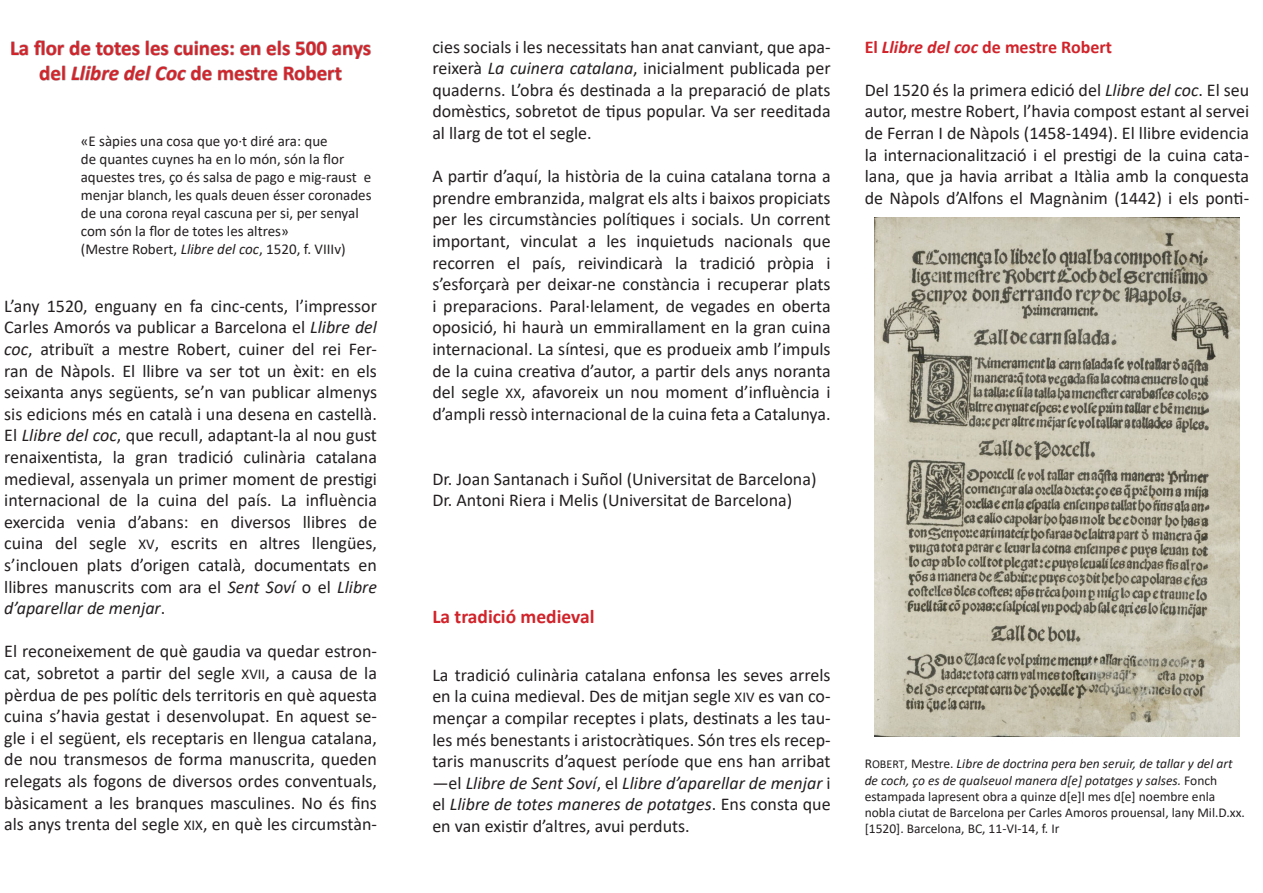
<style>
.page{position:relative;width:1263px;height:893px;background:#fff}
.page>*{position:absolute;margin:0;border:0;box-sizing:border-box;transform-origin:0 0}
.t1{font:700 21px/25.2px "Calibri";color:#d1232a;text-align:center}
.t2{font:700 19.5px "Calibri";color:#d1232a}
.t3{font:18px/21.6px "Calibri";color:#231f20;text-align:justify}
.t4{font:700 18px "Calibri";color:#d1232a}
.t5{font:15px/18px "Calibri";color:#231f20}
.t6{font:13.5px/16.2px "Calibri";color:#231f20}
.s1{font-style:italic}
.s2{font-size:15px}
.s3{font-size:12px}
</style>
<div class="page">
<svg style="left:11px;top:40px;width:223px;height:16px"></svg>
<svg style="left:240px;top:40px;width:131px;height:19px"></svg>
<svg style="left:39px;top:65px;width:173px;height:16px"></svg>
<svg style="left:218px;top:65px;width:124px;height:16px"></svg>
<img style="left:874px;top:217px;width:365px;height:520px">
<p class="t1" style="left:10px;top:35px;width:363px">La flor de totes les cuines: en els 500 anys del <span class="s1">Llibre del Coc</span> de mestre Robert</p>
<p class="t5" style="left:81px;top:132px;width:292px">«E sàpies una cosa que yo·t diré ara: que<br>de quantes cuynes ha en lo món, són la flor aquestes tres, ço és salsa de pago e mig-raust e menjar blanch, les quals deuen ésser coronades de una corona reyal cascuna per si, per senyal com són la flor de totes les altres»</p>
<p class="t5" style="left:81px;top:240px;width:266px">(Mestre Robert, <span class="s1">Llibre del coc</span>, 1520, f. VIIIv)</p>
<p class="t3" style="left:4px;top:295px;width:374px">L’any 1520, enguany en fa cinc-cents, l’impressor Carles Amorós va publicar a Barcelona el <span class="s1">Llibre del coc</span>, atribuït a mestre Robert, cuiner del rei Fer&shy;ran de Nàpols. El llibre va ser tot un èxit: en els seixanta anys següents, se’n van publicar almenys sis edicions més en català i una desena en castellà.<br>El <span class="s1">Llibre del coc</span>, que recull, adaptant-la al nou gust renaixentista, la gran tradició culinària catalana medieval, assenyala un primer moment de prestigi internacional de la cuina del país. La influència exercida venia d’abans: en diversos llibres de cuina del segle <span class="s2">XV</span>, escrits en altres llengües, s’inclouen plats d’origen català, documentats en llibres manuscrits com ara el <span class="s1">Sent Soví</span> o el <span class="s1">Llibre d’aparellar de menjar</span>.</p>
<p class="t3" style="left:4px;top:640px;width:374px">El reconeixement de què gaudia va quedar estron&shy;cat, sobretot a partir del segle <span class="s2">XVII</span>, a causa de la pèrdua de pes polític dels territoris en què aquesta cuina s’havia gestat i desenvolupat. En aquest se&shy;gle i el següent, els receptaris en llengua catalana, de nou transmesos de forma manuscrita, queden relegats als fogons de diversos ordes conventuals, bàsicament a les branques masculines. No és fins als anys trenta del segle <span class="s2">XIX</span>, en què les circumstàn-</p>
<p class="t3" style="left:432px;top:35px;width:400px">cies socials i les necessitats han anat canviant, que apa&shy;reixerà <span class="s1">La cuinera catalana</span>, inicialment publicada per quaderns. L’obra és destinada a la preparació de plats domèstics, sobretot de tipus popular. Va ser reeditada al llarg de tot el segle.</p>
<p class="t3" style="left:432px;top:165px;width:400px">A partir d’aquí, la història de la cuina catalana torna a prendre embranzida, malgrat els alts i baixos propiciats per les circumstàncies polítiques i socials. Un corrent important, vinculat a les inquietuds nacionals que recorren el país, reivindicarà la tradició pròpia i s’esforçarà per deixar-ne constància i recuperar plats i preparacions. Paral·lelament, de vegades en oberta oposició, hi haurà un emmirallament en la gran cuina internacional. La síntesi, que es produeix amb l’impuls de la cuina creativa d’autor, a partir dels anys noranta del segle <span class="s2">XX</span>, afavoreix un nou moment d’influència i d’ampli ressò internacional de la cuina feta a Catalunya.</p>
<p class="t3" style="left:432px;top:467px;width:386px">Dr. Joan Santanach i Suñol (Universitat de Barcelona)</p>
<p class="t3" style="left:432px;top:489px;width:361px">Dr. Antoni Riera i Melis (Universitat de Barcelona)</p>
<p class="t4" style="left:865px;top:34px;width:249px">El <span class="s1">Llibre del coc</span> de mestre Robert</p>
<p class="t3" style="left:865px;top:79px;width:386px">Del 1520 és la primera edició del <span class="s1">Llibre del coc</span>. El seu autor, mestre Robert, l’havia compost estant al servei de Ferran I de Nàpols (1458-1494). El llibre evidencia la internacionalització i el prestigi de la cuina cata&shy;lana, que ja havia arribat a Itàlia amb la conquesta de Nàpols d’Alfons el Magnànim (1442) i els ponti-</p>
<p class="t2" style="left:432px;top:603px;width:164px">La tradició medieval</p>
<p class="t3" style="left:432px;top:664px;width:400px">La tradició culinària catalana enfonsa les seves arrels en la cuina medieval. Des de mitjan segle <span class="s2">XIV</span> es van co&shy;mençar a compilar receptes i plats, destinats a les tau&shy;les més benestants i aristocràtiques. Són tres els recep&shy;taris manuscrits d’aquest període que ens han arribat —el <span class="s1">Llibre de Sent Soví</span>, el <span class="s1">Llibre d’aparellar de menjar</span> i el <span class="s1">Llibre de totes maneres de potatges</span>. Ens consta que en van existir d’altres, avui perduts.</p>
<p class="t6" style="left:865px;top:755px;width:382px">R<span class="s3">OBERT</span>, Mestre. <span class="s1">Libre de doctrina pera ben seruir, de tallar y del art de coch, ço es de qualseuol manera d[e] potatges y salses.</span> Fonch estampada lapresent obra a quinze d[e]l mes d[e] noembre enla nobla ciutat de Barcelona per Carles Amoros prouensal, lany Mil.D.xx. [1520]. Barcelona, BC, 11-VI-14, f. Ir</p>
</div>
